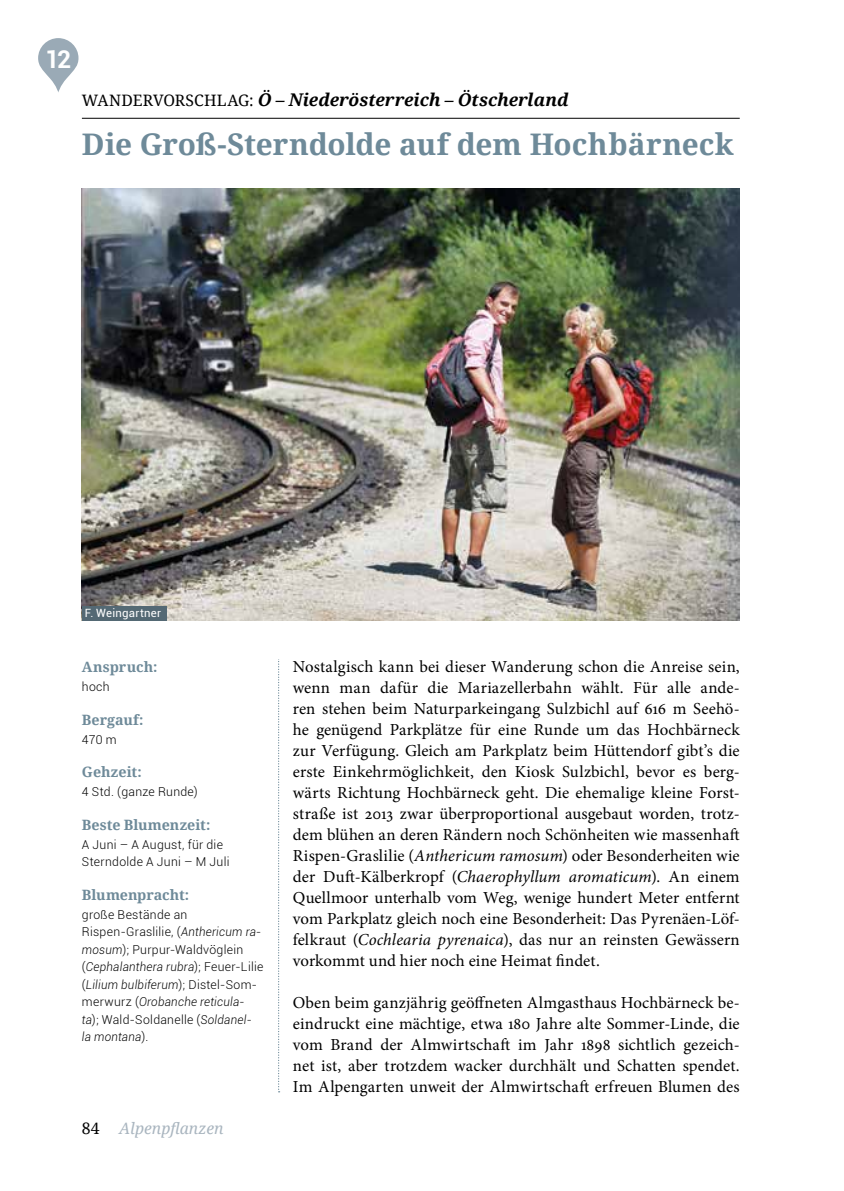
<style>
.page{position:relative;width:844px;height:1191px;background:#fff}
.page>*{position:absolute;margin:0;border:0;box-sizing:border-box;transform-origin:0 0}
.t1{font:700 29.75px "Noto Serif";letter-spacing:-.005em;color:#6e8a99}
.t2{font:700 24.5px "Roboto";color:#fff}
.t3{font:italic 700 17.5px "Noto Serif";color:#000}
.t4{font:16.8px/21px "Minion Pro";letter-spacing:-.005em;color:#000;text-align:justify}
.t5{font:italic 15.75px "Noto Serif";color:#a9b5bf}
.t6{font:700 14.17px "Noto Serif";color:#6e8a99}
.t7{font:300 12.25px/17.5px "Roboto";letter-spacing:.025em;color:#000}
.t8{font:11.38px "Roboto";letter-spacing:.025em;color:#fff}
.s1{font-weight:400;font-style:normal;font-size:15.75px}
.s2{font-style:italic}
.s3{font-style:normal;color:#000}
</style>
<div class="page">
<svg style="left:278px;top:659px;width:1px;height:433px"></svg>
<svg style="left:38px;top:38px;width:40px;height:54px"></svg>
<hr style="left:82px;top:118px;width:657px;height:1px;background:#000">
<img style="left:82px;top:189px;width:657px;height:432px">
<div style="left:82px;top:606px;width:84px;height:15px;background:#546974"></div>
<h2 class="t2" style="left:45px;top:42px;width:28px">12</h2>
<p class="t3" style="left:82px;top:87px;width:488px"><span class="s1">WANDERVORSCHLAG:</span> Ö – Niederösterreich – Ötscherland</p>
<h1 class="t1" style="left:82px;top:123px;width:653px">Die Groß-Sterndolde auf dem Hochbärneck</h1>
<p class="t8" style="left:85px;top:605px;width:78px">F. Weingartner</p>
<p class="t6" style="left:82px;top:657px;width:77px">Anspruch:</p>
<p class="t7" style="left:82px;top:678px;width:29px">hoch</p>
<p class="t6" style="left:82px;top:709px;width:63px">Bergauf:</p>
<p class="t7" style="left:82px;top:730px;width:36px">470 m</p>
<p class="t6" style="left:82px;top:762px;width:61px">Gehzeit:</p>
<p class="t7" style="left:82px;top:783px;width:117px">4 Std. (ganze Runde)</p>
<p class="t6" style="left:82px;top:814px;width:130px">Beste Blumenzeit:</p>
<p class="t7" style="left:82px;top:835px;width:149px">A Juni – A August, für die<br>Sterndolde A Juni – M Juli</p>
<p class="t6" style="left:82px;top:884px;width:109px">Blumenpracht:</p>
<p class="t7" style="left:82px;top:905px;width:183px">große Bestände an<br>Rispen-Graslilie, (<span class="s2">Anthericum ra&shy;mosum</span>); Purpur-Waldvöglein (<span class="s2">Cephalanthera rubra</span>); Feuer-Lilie (<span class="s2">Lilium bulbiferum</span>); Distel-Som&shy;merwurz (<span class="s2">Orobanche reticula&shy;ta</span>); Wald-Soldanelle (<span class="s2">Soldanel&shy;la montana</span>).</p>
<p class="t5" style="left:82px;top:1117px;width:143px"><span class="s3">84</span> Alpenpflanzen</p>
<p class="t4" style="left:293px;top:656px;width:448px">Nostalgisch kann bei dieser Wanderung schon die Anreise sein, wenn man dafür die Mariazellerbahn wählt. Für alle ande&shy;ren stehen beim Naturparkeingang Sulzbichl auf 616 m Seehö&shy;he genügend Parkplätze für eine Runde um das Hochbärneck zur Verfügung. Gleich am Parkplatz beim Hüttendorf gibt’s die erste Einkehrmöglichkeit, den Kiosk Sulzbichl, bevor es berg&shy;wärts Richtung Hochbärneck geht. Die ehemalige kleine Forst&shy;straße ist 2013 zwar überproportional ausgebaut worden, trotz&shy;dem blühen an deren Rändern noch Schönheiten wie massenhaft Rispen-Graslilie (<span class="s2">Anthericum ramosum</span>) oder Besonderheiten wie der Duft-Kälberkropf (<span class="s2">Chaerophyllum aromaticum</span>). An einem Quellmoor unterhalb vom Weg, wenige hundert Meter entfernt vom Parkplatz gleich noch eine Besonderheit: Das Pyrenäen-Löf&shy;felkraut (<span class="s2">Cochlearia pyrenaica</span>), das nur an reinsten Gewässern vorkommt und hier noch eine Heimat findet.</p>
<p class="t4" style="left:293px;top:992px;width:448px">Oben beim ganzjährig geöffneten Almgasthaus Hochbärneck be&shy;eindruckt eine mächtige, etwa 180 Jahre alte Sommer-Linde, die vom Brand der Almwirtschaft im Jahr 1898 sichtlich gezeich&shy;net ist, aber trotzdem wacker durchhält und Schatten spendet.<br>Im Alpengarten unweit der Almwirtschaft erfreuen Blumen des</p>
</div>
